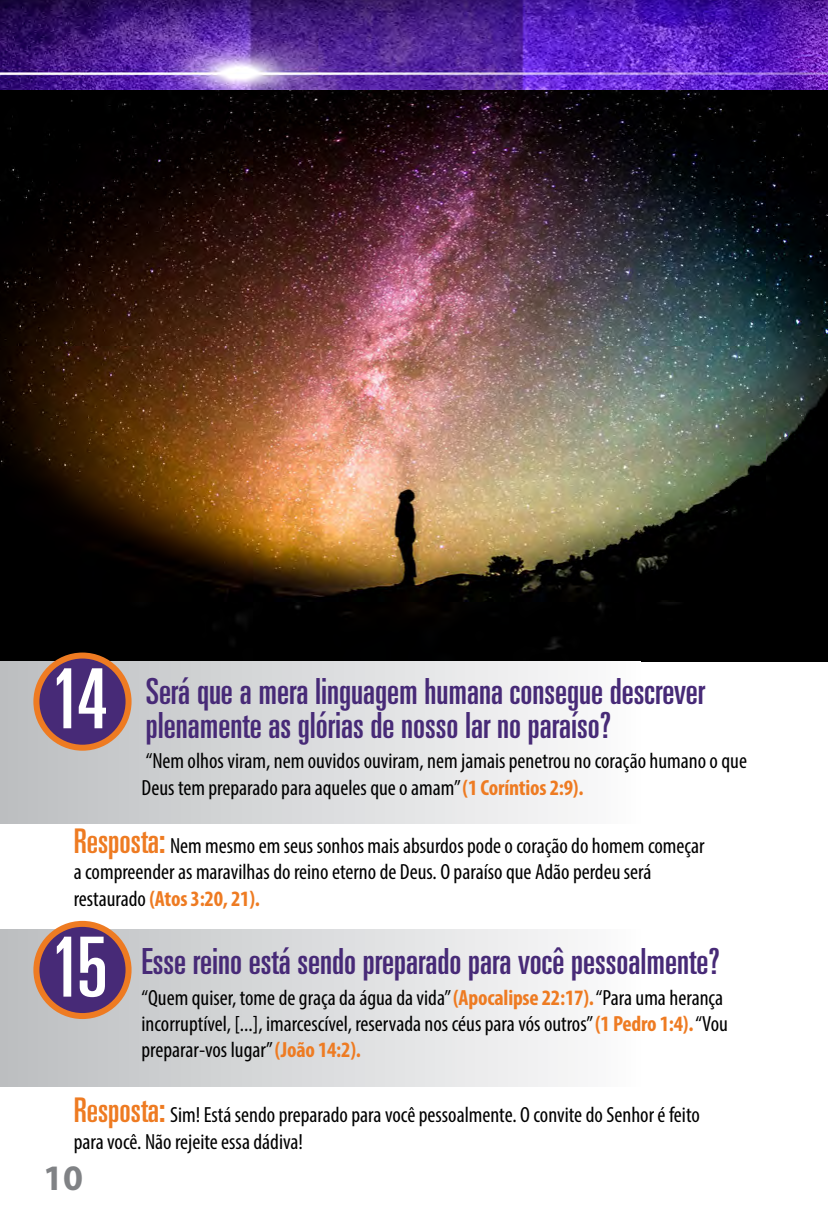
<style>
.page{position:relative;width:828px;height:1224px;background:#fff}
.page>*{position:absolute;margin:0;border:0;box-sizing:border-box;transform-origin:0 0}
.t1{font:ultra-condensed 83px "Univers";color:#fff}
.t2{font:ultra-condensed 36px/34px "Univers";color:#472a77}
.t3{font:700 36px "Myriad Pro";color:#808285}
.t4{font:condensed 22px/26.4px "Myriad Pro";color:#000}
.s1{font-weight:700;color:#ee7b22}
.s2{font-family:"Univers";font-stretch:ultra-condensed;font-size:34px;color:#ee7b22}
</style>
<div class="page">
<img style="left:0;top:0;width:828px;height:661px">
<div style="left:0;top:930px;width:640px;height:157px;background:linear-gradient(to right,#bcbdbd,#fbfcfd)"></div>
<div style="left:36px;top:924px;width:93px;height:92px;background:#472a77;border-radius:50%"></div>
<div style="left:33px;top:921px;width:99px;height:98px;border:6px solid #ee7b22;border-radius:50%"></div>
<div style="left:0;top:661px;width:640px;height:163px;background:linear-gradient(to right,#bcbdbd,#fbfcfd)"></div>
<div style="left:36px;top:656px;width:93px;height:92px;background:#472a77;border-radius:50%"></div>
<div style="left:33px;top:653px;width:99px;height:98px;border:6px solid #ee7b22;border-radius:50%"></div>
<h1 class="t1" style="left:50px;top:652px;width:59px">14</h1>
<h2 class="t2" style="left:146px;top:674px;width:561px">Será que a mera linguagem humana consegue descrever plenamente as glórias de nosso lar no paraíso?</h2>
<p class="t4" style="left:142px;top:748px;width:607px">“Nem olhos viram, nem ouvidos ouviram, nem jamais penetrou no coração humano o que<br>Deus tem preparado para aqueles que o amam” <span class="s1">(1 Coríntios 2:9).</span></p>
<p class="t4" style="left:74px;top:832px;width:633px"><span class="s2">Resposta:</span> Nem mesmo em seus sonhos mais absurdos pode o coração do homem começar a compreender as maravilhas do reino eterno de Deus. O paraíso que Adão perdeu será restaurado <span class="s1">(Atos 3:20, 21).</span></p>
<h1 class="t1" style="left:50px;top:920px;width:59px">15</h1>
<h2 class="t2" style="left:142px;top:944px;width:580px">Esse reino está sendo preparado para você pessoalmente?</h2>
<p class="t4" style="left:142px;top:984px;width:588px">“Quem quiser, tome de graça da água da vida” <span class="s1">(Apocalipse 22:17).</span> “Para uma herança incorruptível, [...], imarcescível, reservada nos céus para vós outros” <span class="s1">(1 Pedro 1:4).</span> “Vou preparar-vos lugar” <span class="s1">(João 14:2).</span></p>
<p class="t4" style="left:74px;top:1102px;width:628px"><span class="s2">Resposta:</span> Sim! Está sendo preparado para você pessoalmente. O convite do Senhor é feito para você. Não rejeite essa dádiva!</p>
<h2 class="t3" style="left:43px;top:1155px;width:41px">10</h2>
</div>
